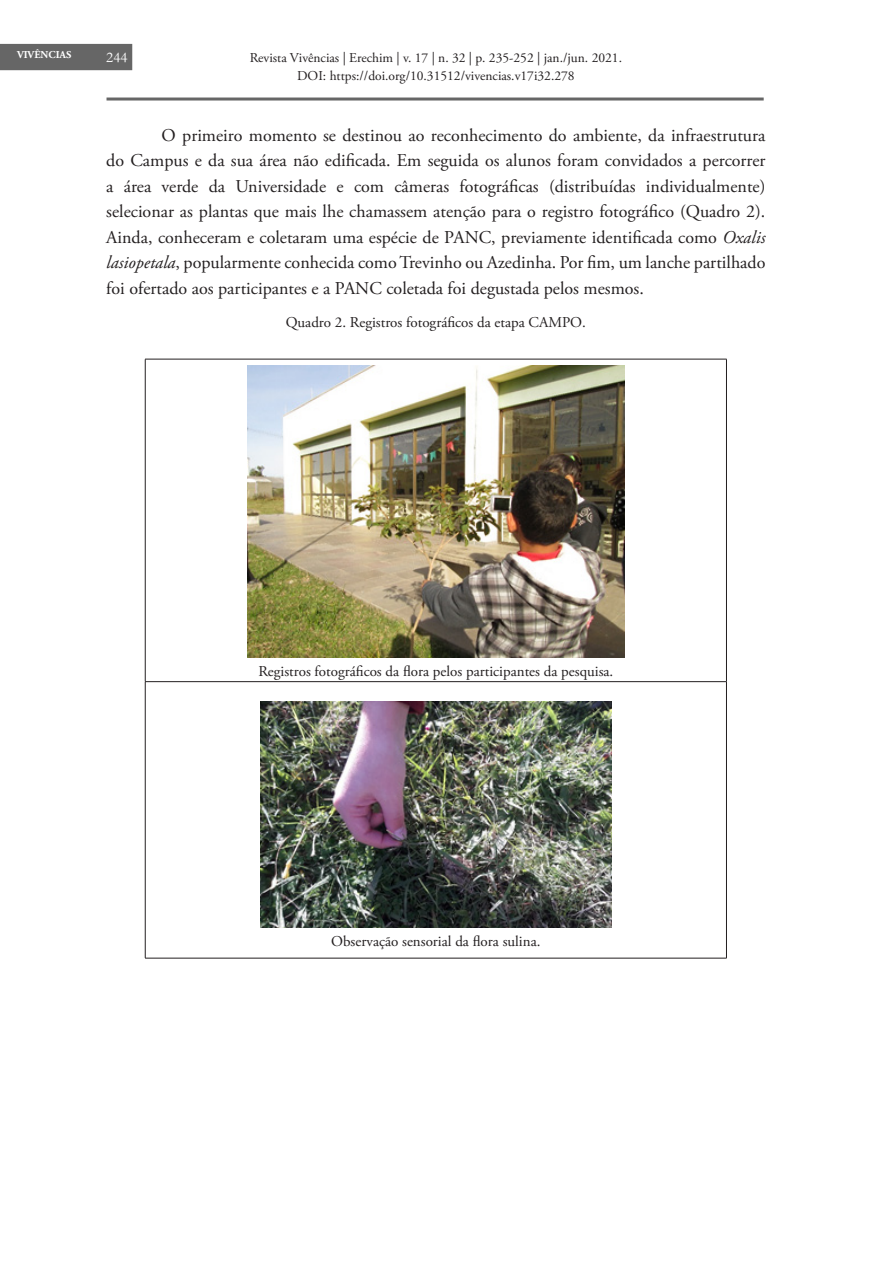
<style>
.page{position:relative;width:893px;height:1263px;background:#fff}
.page>*{position:absolute;margin:0;border:0;box-sizing:border-box;transform-origin:0 0}
.TEXTO_NORMAL{font:18px/25.5px "Adobe Garamond Pro";color:#231f20;text-align:justify}
.Tabela{font:15px "Adobe Garamond Pro";color:#231f20}
.t1{font:15px "Garamond";color:#fff}
.t2{font:13.5px/18px "Adobe Garamond Pro";color:#231f20;text-align:center}
.t3{font:700 10.5px "Adobe Garamond Pro";color:#fff}
.s1{font-style:italic}
</style>
<div class="page">
<div style="left:0;top:44px;width:132px;height:26px;background:#666"></div>
<hr style="left:107px;top:98px;width:657px;height:3px;background:#666">
<hr style="left:145px;top:359px;width:582px;height:1px;background:#231f20">
<hr style="left:145px;top:359px;width:1px;height:322px;background:#231f20">
<hr style="left:726px;top:359px;width:1px;height:322px;background:#231f20">
<hr style="left:145px;top:681px;width:582px;height:1px;background:#231f20">
<hr style="left:145px;top:682px;width:1px;height:276px;background:#231f20">
<hr style="left:726px;top:682px;width:1px;height:276px;background:#231f20">
<hr style="left:145px;top:958px;width:582px;height:1px;background:#231f20">
<img style="left:247px;top:365px;width:377px;height:293px">
<img style="left:260px;top:701px;width:351px;height:227px">
<p class="t3" style="left:17px;top:49px;width:56px">VIVÊNCIAS</p>
<p class="t2" style="left:250px;top:49px;width:374px">Revista Vivências | Erechim | v. 17 | n. 32 | p. 235-252 | jan./jun. 2021.<br>DOI: https://doi.org/10.31512/vivencias.v17i32.278</p>
<p class="t1" style="left:106px;top:47px;width:23px">244</p>
<p class="TEXTO_NORMAL" style="left:106px;top:123px;width:661px;text-indent:55px">O primeiro momento se destinou ao reconhecimento do ambiente, da infraestrutura do Campus e da sua área não edificada. Em seguida os alunos foram convidados a percorrer a área verde da Universidade e com câmeras fotográficas (distribuídas individualmente) selecionar as plantas que mais lhe chamassem atenção para o registro fotográfico (Quadro 2).<br>Ainda, conheceram e coletaram uma espécie de PANC, previamente identificada como <span class="s1">Oxalis lasiopetala</span>, popularmente conhecida como Trevinho ou Azedinha. Por fim, um lanche partilhado foi ofertado aos participantes e a PANC coletada foi degustada pelos mesmos.</p>
<p class="Tabela" style="left:286px;top:314px;width:302px">Quadro 2. Registros fotográficos da etapa CAMPO.</p>
<p class="Tabela" style="left:258px;top:662px;width:356px">Registros fotográficos da flora pelos participantes da pesquisa.</p>
<p class="Tabela" style="left:331px;top:932px;width:211px">Observação sensorial da flora sulina.</p>
</div>
